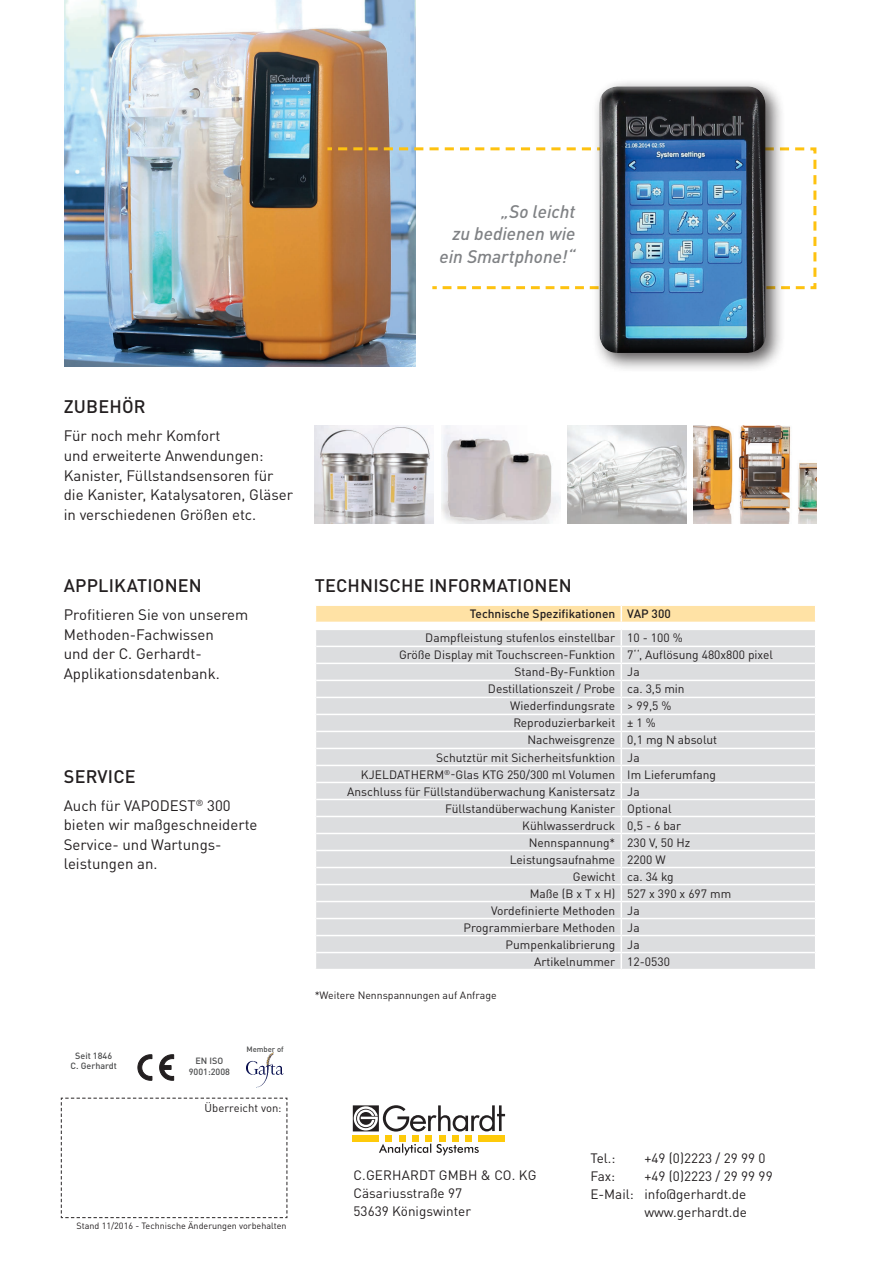
<style>
.page{position:relative;width:893px;height:1263px;background:#fff}
.page>*{position:absolute;margin:0;border:0;box-sizing:border-box;transform-origin:0 0}
.t1{font:500 18px "DINOT";letter-spacing:.01em;color:#231f20}
.t2{font:italic 500 18px/22.5px "DINOT";color:#808285;text-align:right}
.t3{font:15px/19.5px "DINOT";color:#231f20}
.t4{font:13.5px/18px "DINOT";color:#231f20}
.t5{font:12px "DINOT";color:#231f20}
.t6{font:500 12px "DINOT";color:#231f20}
.t7{font:11.25px "DINOT";color:#231f20}
.t8{font:10.5px "DINOT";color:#231f20}
.t9{font:9px "DINOT";color:#231f20}
.t10{font:500 9px/10.8px "DINOT";color:#4b4c4d;text-align:center}
.t11{font:500 7.65px "DINOT";color:#4b4c4d}
</style>
<div class="page">
<img style="left:246px;top:1053px;width:37px;height:34px">
<svg style="left:138px;top:1055px;width:36px;height:25px"></svg>
<svg style="left:60px;top:1097px;width:228px;height:122px"></svg>
<svg style="left:353px;top:1105px;width:152px;height:50px"></svg>
<img style="left:64px;top:0;width:352px;height:367px">
<svg style="left:324px;top:146px;width:493px;height:145px"></svg>
<div style="left:591px;top:78px;width:195px;height:295px;background:#231f20;opacity:.75"></div>
<div style="left:599px;top:88px;width:168px;height:268px;background:#231f20;opacity:.75"></div>
<svg style="left:315px;top:605px;width:501px;height:364px;background:#e1e1e0"></svg>
<hr style="left:315px;top:629px;width:306px;height:1px;background:#fff">
<hr style="left:621px;top:629px;width:195px;height:1px;background:#fff">
<img style="left:315px;top:425px;width:119px;height:98px">
<img style="left:441px;top:425px;width:119px;height:98px">
<img style="left:567px;top:425px;width:119px;height:98px">
<img style="left:693px;top:425px;width:123px;height:98px">
<h1 class="t2" style="left:439px;top:200px;width:138px">„So leicht<br>zu bedienen wie ein Smartphone!“</h1>
<h1 class="t1" style="left:64px;top:395px;width:83px">ZUBEHÖR</h1>
<p class="t3" style="left:64px;top:426px;width:231px">Für noch mehr Komfort<br>und erweiterte Anwendungen:<br>Kanister, Füllstandsensoren für die Kanister, Katalysatoren, Gläser in verschiedenen Größen etc.</p>
<h1 class="t1" style="left:64px;top:574px;width:139px">APPLIKATIONEN</h1>
<p class="t3" style="left:64px;top:605px;width:186px">Profitieren Sie von unserem<br>Methoden-Fachwissen<br>und der C. Gerhardt-<br>Applikationsdatenbank.</p>
<h1 class="t1" style="left:64px;top:765px;width:73px">SERVICE</h1>
<p class="t3" style="left:64px;top:795px;width:195px">Auch für VAPODEST<sup>®</sup> 300 bieten wir maßgeschneiderte<br>Service- und Wartungs&shy;leistungen an.</p>
<p class="t10" style="left:70px;top:1050px;width:48px">Seit 1846<br>C. Gerhardt</p>
<p class="t10" style="left:189px;top:1055px;width:43px">EN ISO<br>9001:2008</p>
<p class="t11" style="left:246px;top:1044px;width:39px">Member of</p>
<p class="t7" style="left:205px;top:1100px;width:79px">Überreicht von:</p>
<p class="t9" style="left:77px;top:1220px;width:212px">Stand 11/2016 - Technische Änderungen vorbehalten</p>
<h1 class="t1" style="left:315px;top:574px;width:258px">TECHNISCHE INFORMATIONEN</h1>
<p class="t6" style="left:470px;top:606px;width:203px">Technische Spezifikationen VAP 300</p>
<p class="t5" style="left:425px;top:631px;width:259px">Dampfleistung stufenlos einstellbar 10 - 100 %</p>
<p class="t5" style="left:399px;top:648px;width:375px">Größe Display mit Touchscreen-Funktion 7‘‘, Auflösung 480x800 pixel</p>
<p class="t5" style="left:515px;top:665px;width:127px">Stand-By-Funktion Ja</p>
<p class="t5" style="left:488px;top:682px;width:198px">Destillationszeit / Probe ca. 3,5 min</p>
<p class="t5" style="left:510px;top:699px;width:163px">Wiederfindungsrate &gt; 99,5 %</p>
<p class="t5" style="left:513px;top:716px;width:144px">Reproduzierbarkeit ± 1 %</p>
<p class="t5" style="left:527px;top:733px;width:191px">Nachweisgrenze 0,1 mg N absolut</p>
<p class="t5" style="left:436px;top:750px;width:205px">Schutztür mit Sicherheitsfunktion Ja</p>
<p class="t5" style="left:361px;top:767px;width:357px">KJELDATHERM<sup>®</sup>-Glas KTG 250/300 ml Volumen Im Lieferumfang</p>
<p class="t5" style="left:347px;top:784px;width:294px">Anschluss für Füllstandüberwachung Kanistersatz Ja</p>
<p class="t5" style="left:445px;top:801px;width:228px">Füllstandüberwachung Kanister Optional</p>
<p class="t5" style="left:522px;top:818px;width:160px">Kühlwasserdruck 0,5 - 6 bar</p>
<p class="t5" style="left:529px;top:835px;width:163px">Nennspannung* 230 V, 50 Hz</p>
<p class="t5" style="left:510px;top:852px;width:157px">Leistungsaufnahme 2200 W</p>
<p class="t5" style="left:573px;top:869px;width:102px">Gewicht ca. 34 kg</p>
<p class="t5" style="left:530px;top:886px;width:203px">Maße (B x T x H) 527 x 390 x 697 mm</p>
<p class="t5" style="left:491px;top:903px;width:150px">Vordefinierte Methoden Ja</p>
<p class="t5" style="left:464px;top:920px;width:178px">Programmierbare Methoden Ja</p>
<p class="t5" style="left:506px;top:937px;width:136px">Pumpenkalibrierung Ja</p>
<p class="t5" style="left:534px;top:954px;width:137px">Artikelnummer 12-0530</p>
<p class="t8" style="left:315px;top:988px;width:183px">*Weitere Nennspannungen auf Anfrage</p>
<p class="t4" style="left:354px;top:1165px;width:184px">C.GERHARDT GMBH &amp; CO. KG<br>Cäsariusstraße 97<br>53639 Königswinter</p>
<p class="t4" style="left:590px;top:1149px;width:27px">Tel.:</p>
<p class="t4" style="left:644px;top:1149px;width:123px">+49 (0)2223 / 29 99 0</p>
<p class="t4" style="left:590px;top:1167px;width:26px">Fax:</p>
<p class="t4" style="left:644px;top:1167px;width:130px">+49 (0)2223 / 29 99 99</p>
<p class="t4" style="left:590px;top:1185px;width:157px">E-Mail: info@gerhardt.de</p>
<p class="t4" style="left:644px;top:1203px;width:104px">www.gerhardt.de</p>
</div>
